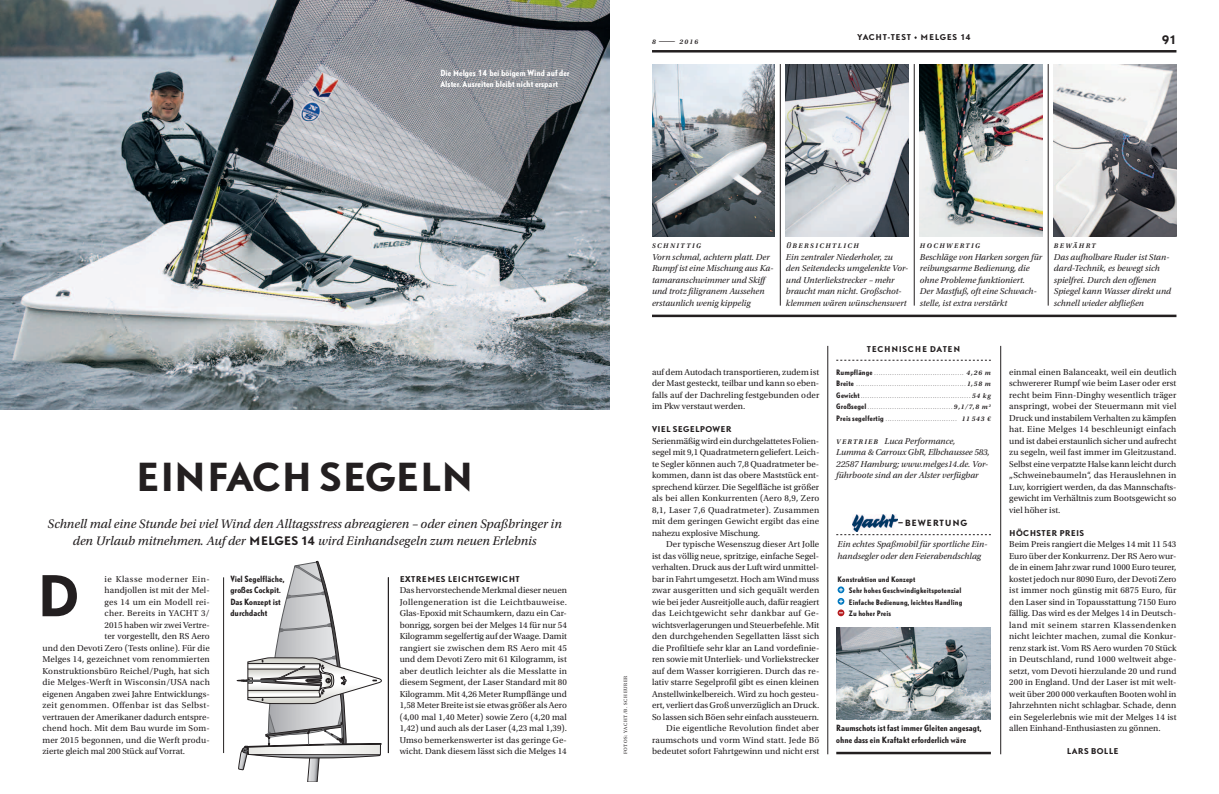
<style>
.page{position:relative;width:1219px;height:794px;background:#fff}
.page>*{position:absolute;margin:0;border:0;box-sizing:border-box;transform-origin:0 0}
.t1{font:700 52.3px "DTL Nobel T";color:#231f20}
.t2{font:700 36px "DTL Nobel T";letter-spacing:-.015em;color:#231f20}
.t3{font:italic 13px/17px "Utopia Std";color:#231f20;text-align:center}
.t4{font:700 11px "DTL Nobel T";color:#231f20}
.t5{font:9px/11.5px "Utopia Std";letter-spacing:.005em;color:#231f20;text-align:justify}
.t6{font:italic 9px/11.5px "Utopia Std";color:#231f20}
.t7{font:9px "Utopia Std";letter-spacing:.025em;color:#231f20}
.t8{font:700 condensed 8px/11.5px "DTL Nobel T";letter-spacing:.005em;color:#231f20}
.t9{font:700 condensed 8px/11.5px "DTL Nobel T";color:#fff}
.t10{font:700 8px "DTL Nobel T";letter-spacing:.095em;color:#231f20;scale:2 1}
.t11{font:700 7.5px "DTL Nobel T";letter-spacing:.05em;color:#231f20}
.t12{font:700 7.5px "DTL Nobel T";letter-spacing:.09em;color:#231f20}
.t13{font:700 7.5px "DTL Nobel T";letter-spacing:.1em;color:#231f20}
.t14{font:700 condensed 7px/11.5px "DTL Nobel T";letter-spacing:.02em;color:#231f20}
.t15{font:italic 600 7px "Utopia Std";letter-spacing:.21em;color:#231f20}
.t16{font:5px "Utopia Std";letter-spacing:.11em;color:#231f20}
.s1{font-weight:700;font-style:normal}
.s2{font-family:"DTL Nobel T";font-weight:700;font-style:normal;font-size:11px}
.s3{font-weight:600;font-size:7px}
</style>
<div class="page">
<hr style="left:652px;top:50px;width:524px;height:3px;background:#231f20">
<img style="left:0;top:0;width:609px;height:409px">
<img style="left:652px;top:64px;width:123px;height:173px">
<img style="left:786px;top:64px;width:123px;height:173px">
<img style="left:920px;top:64px;width:122px;height:173px">
<img style="left:1054px;top:64px;width:122px;height:173px">
<hr style="left:652px;top:315px;width:524px;height:2px;background:#231f20">
<svg style="left:836px;top:360px;width:155px;height:1px"></svg>
<svg style="left:836px;top:534px;width:155px;height:1px"></svg>
<svg style="left:838px;top:586px;width:6px;height:30px"></svg>
<img style="left:852px;top:514px;width:46px;height:18px">
<hr style="left:836px;top:752px;width:155px;height:2px;background:#231f20">
<hr style="left:780px;top:64px;width:1px;height:242px;background:#231f20">
<hr style="left:914px;top:64px;width:1px;height:242px;background:#231f20">
<hr style="left:1048px;top:64px;width:1px;height:242px;background:#231f20">
<hr style="left:1000px;top:346px;width:1px;height:408px;background:#231f20">
<hr style="left:827px;top:346px;width:1px;height:408px;background:#231f20">
<svg style="left:237px;top:561px;width:145px;height:221px"></svg>
<img style="left:836px;top:628px;width:155px;height:92px">
<hr style="left:223px;top:577px;width:1px;height:176px;background:#231f20">
<hr style="left:388px;top:577px;width:1px;height:176px;background:#231f20">
<p class="t9" style="left:440px;top:66px;width:131px">Die Melges 14 bei böigem Wind auf der<br>Alster. Ausreiten bleibt nicht erspart</p>
<p class="t15" style="left:652px;top:38px;width:48px">8 <span class="s1">—</span> 2016</p>
<p class="t12" style="left:858px;top:31px;width:115px">YACHT-TEST • MELGES 14</p>
<p class="t4" style="left:1162px;top:32px;width:16px">91</p>
<h2 class="t2" style="left:136px;top:452px;width:340px">E INFACH SEGELN</h2>
<h3 class="t3" style="left:48px;top:515px;width:516px">Schnell mal eine Stunde bei viel Wind den Alltagsstress abreagieren – oder einen Spaßbringer in den Urlaub mitnehmen. Auf der <span class="s2">M ELGES 14</span> wird Einhandsegeln zum neuen Erlebnis</h3>
<h1 class="t1" style="left:36px;top:560px;width:36px">D</h1>
<p class="t5" style="left:105px;top:573px;width:107px">ie Klasse moderner Ein&shy;handjollen ist mit der Mel&shy;ges 14 um ein Modell rei&shy;cher. Bereits in YACHT</p>
<p class="t5" style="left:201px;top:608px;width:10px">3/</p>
<p class="t5" style="left:105px;top:619px;width:107px">2015 haben wir zwei Vertre-</p>
<p class="t5" style="left:105px;top:631px;width:107px">ter vorgestellt, den RS Aero</p>
<p class="t5" style="left:43px;top:642px;width:169px">und den Devoti Zero (Tests online). Für die</p>
<p class="t5" style="left:43px;top:654px;width:169px">Melges 14, gezeichnet vom renommierten</p>
<p class="t5" style="left:43px;top:665px;width:169px">Konstruktionsbüro Reichel/Pugh, hat sich</p>
<p class="t7" style="left:43px;top:677px;width:135px">die Melges-Werft in Wisconsin/USA</p>
<p class="t5" style="left:43px;top:677px;width:169px;text-align:left;text-indent:148px">nach eigenen Angaben zwei Jahre Entwicklungs&shy;zeit genommen. Offenbar ist das Selbst&shy;vertrauen der Amerikaner dadurch entspre&shy;chend hoch. Mit dem Bau wurde im Som&shy;mer 2015 begonnen, und die Werft produ&shy;zierte gleich mal 200 Stück auf Vorrat.</p>
<p class="t8" style="left:230px;top:572px;width:55px">Viel Segelfläche, großes Cockpit.<br>Das Konzept ist durchdacht</p>
<p class="t11" style="left:400px;top:573px;width:122px">EXTREMES LEICHTGEWICHT</p>
<p class="t5" style="left:400px;top:585px;width:169px">Das hervorstechende Merkmal dieser neuen Jollengeneration ist die Leichtbauweise.<br>Glas-Epoxid mit Schaumkern, dazu ein Car&shy;bonrigg, sorgen bei der Melges 14 für nur 54<br>Kilogramm segelfertig auf der Waage. Damit rangiert sie zwischen dem RS Aero mit 45 und dem Devoti Zero mit 61 Kilogramm, ist aber deutlich leichter als die Messlatte in diesem Segment, der Laser Standard mit 80<br>Kilogramm. Mit 4,26 Meter Rumpflänge und 1,58 Meter Breite ist sie etwas größer als Aero (4,00 mal 1,40 Meter) sowie Zero (4,20 mal 1,42) und auch als der Laser (4,23 mal 1,39).<br>Umso bemerkenswerter ist das geringe Ge&shy;wicht. Dank diesem lässt sich die Melges 14</p>
<p class="t16" style="left:623px;top:754px;width:80px;rotate:-90deg">fotos: yacht/b. scheurer</p>
<p class="t15" style="left:652px;top:242px;width:50px">SCHNITTIG</p>
<p class="t6" style="left:652px;top:251px;width:123px">Vorn schmal, achtern platt. Der<br>Rumpf ist eine Mischung aus Ka&shy;tamaranschwimmer und Skiff und trotz filigranem Aussehen erstaunlich wenig kippelig</p>
<p class="t15" style="left:786px;top:242px;width:74px">ÜBERS ICHTLICH</p>
<p class="t6" style="left:786px;top:251px;width:123px">Ein zentraler Niederholer, zu den Seitendecks umgelenkte Vor&shy;und Unterliekstrecker – mehr braucht man nicht. Großschot&shy;klemmen wären wünschenswert</p>
<p class="t15" style="left:920px;top:242px;width:62px">HOCHWERTIG</p>
<p class="t6" style="left:920px;top:251px;width:124px">Beschläge von Harken sorgen für reibungsarme Bedienung, die ohne Probleme funktioniert.<br>Der Mastfuß, oft eine Schwach&shy;stelle, ist extra verstärkt</p>
<p class="t15" style="left:1054px;top:242px;width:43px">BEWÄHRT</p>
<p class="t6" style="left:1054px;top:251px;width:119px">Das aufholbare Ruder ist Stan&shy;dard-Technik, es bewegt sich spielfrei. Durch den offenen<br>Spiegel kann Wasser direkt und schnell wieder abfließen</p>
<p class="t5" style="left:652px;top:366px;width:169px">auf dem Autodach transportieren, zudem ist der Mast gesteckt, teilbar und kann so eben&shy;falls auf der Dachreling festgebunden oder im Pkw verstaut werden.</p>
<p class="t11" style="left:652px;top:424px;width:81px">VIEL SEGELPOWER</p>
<p class="t5" style="left:652px;top:435px;width:169px;text-align:left">Serienmäßig wird ein durchgelattetes Folien&shy;segel mit 9,1 Quadratmetern geliefert. Leich&shy;te Segler können auch 7,8 Quadratmeter be&shy;kommen, dann ist das obere Maststück ent&shy;sprechend kürzer. Die Segelfläche ist größer als bei allen Konkurrenten (Aero 8,9, Zero 8,1, Laser 7,6 Quadratmeter). Zusammen mit dem geringen Gewicht ergibt das eine nahezu explosive Mischung.</p>
<p class="t5" style="left:652px;top:539px;width:169px;text-align:right">Der typische Wesenszug dieser Art Jolle<br>ist das völlig neue, spritzige, einfache Segel&shy;verhalten. Druck aus der Luft wird unmittel&shy;bar in Fahrt umgesetzt. Hoch am Wind muss zwar ausgeritten und sich gequält werden wie bei jeder Ausreitjolle auch, dafür reagiert das Leichtgewicht sehr dankbar auf Ge&shy;wichtsverlagerungen und Steuerbefehle. Mit den durchgehenden Segellatten lässt sich die Profiltiefe sehr klar an Land vordefinie&shy;ren sowie mit Unterliek- und Vorliekstrecker auf dem Wasser korrigieren. Durch das re&shy;lativ starre Segelprofil gibt es einen kleinen Anstellwinkelbereich. Wird zu hoch gesteu&shy;ert, verliert das Groß unverzüglich an Druck.<br>So lassen sich Böen sehr einfach aussteuern.<br>Die eigentliche Revolution findet aber raumschots und vorm Wind statt. Jede Bö bedeutet sofort Fahrtgewinn und nicht erst</p>
<p class="t13" style="left:867px;top:343px;width:95px">TECHNISCHE DATEN</p>
<p class="t14" style="left:836px;top:366px;width:38px">Rumpflänge</p>
<p class="t15" style="left:967px;top:368px;width:26px">4,26 M</p>
<p class="t14" style="left:836px;top:377px;width:19px">Breite</p>
<p class="t15" style="left:967px;top:380px;width:25px">1,58 M</p>
<p class="t14" style="left:836px;top:389px;width:25px">Gewicht</p>
<p class="t15" style="left:972px;top:391px;width:21px">54 KG</p>
<p class="t14" style="left:836px;top:400px;width:32px">Großsegel</p>
<p class="t15" style="left:954px;top:403px;width:38px">9,1/7,8 M<sup>2</sup></p>
<p class="t14" style="left:836px;top:412px;width:49px">Preis segelfertig</p>
<p class="t15" style="left:962px;top:414px;width:31px">11 543 €</p>
<p class="t6" style="left:836px;top:435px;width:155px"><span class="s3">VE R T R I E B</span> Luca Performance,<br>Lumma &amp; Carroux GbR, Elbchaussee 583, 22587 Hamburg; www.melges14.de. Vor&shy;führboote sind an der Alster verfügbar</p>
<p class="t10" style="left:898px;top:517px;width:36px">-BEWERTUNG</p>
<p class="t6" style="left:838px;top:538px;width:151px">Ein echtes Spaßmobil für sportliche Ein&shy;handsegler oder den Feierabendschlag</p>
<p class="t14" style="left:849px;top:573px;width:115px;text-indent:-11px">Konstruktion und Konzept<br>Sehr hohes Geschwindigkeitspotenzial<br>Einfache Bedienung, leichtes Handling<br>Zu hoher Preis</p>
<p class="t8" style="left:836px;top:722px;width:147px">Raumschots ist fast immer Gleiten angesagt, ohne dass ein Kraftakt erforderlich wäre</p>
<p class="t5" style="left:1009px;top:366px;width:169px">einmal einen Balanceakt, weil ein deutlich schwererer Rumpf wie beim Laser oder erst recht beim Finn-Dinghy wesentlich träger anspringt, wobei der Steuermann mit viel Druck und instabilem Verhalten zu kämpfen hat. Eine Melges 14 beschleunigt einfach und ist dabei erstaunlich sicher und aufrecht zu segeln, weil fast immer im Gleitzustand.<br>Selbst eine verpatzte Halse kann leicht durch „Schweinebaumeln“, das Herauslehnen in Luv, korrigiert werden, da das Mannschafts&shy;gewicht im Verhältnis zum Bootsgewicht so viel höher ist.</p>
<p class="t11" style="left:1009px;top:527px;width:77px">H ÖCHSTER PREIS</p>
<p class="t5" style="left:1009px;top:539px;width:169px">Beim Preis rangiert die Melges 14 mit 11 543<br>Euro über der Konkurrenz. Der RS Aero wur&shy;de in einem Jahr zwar rund 1000 Euro teurer, kostet jedoch nur 8090 Euro, der Devoti Zero ist immer noch günstig mit 6875 Euro, für den Laser sind in Topausstattung 7150 Euro fällig. Das wird es der Melges 14 in Deutsch&shy;land mit seinem starren Klassendenken nicht leichter machen, zumal die Konkur&shy;renz stark ist. Vom RS Aero wurden 70 Stück in Deutschland, rund 1000 weltweit abge&shy;setzt, vom Devoti hierzulande 20 und rund 200 in England. Und der Laser ist mit welt&shy;weit über 200 000 verkauften Booten wohl in Jahrzehnten nicht schlagbar. Schade, denn ein Segelerlebnis wie mit der Melges 14 ist allen Einhand-Enthusiasten zu gönnen.</p>
<p class="t11" style="left:1067px;top:746px;width:53px">LARS BOLLE</p>
</div>
